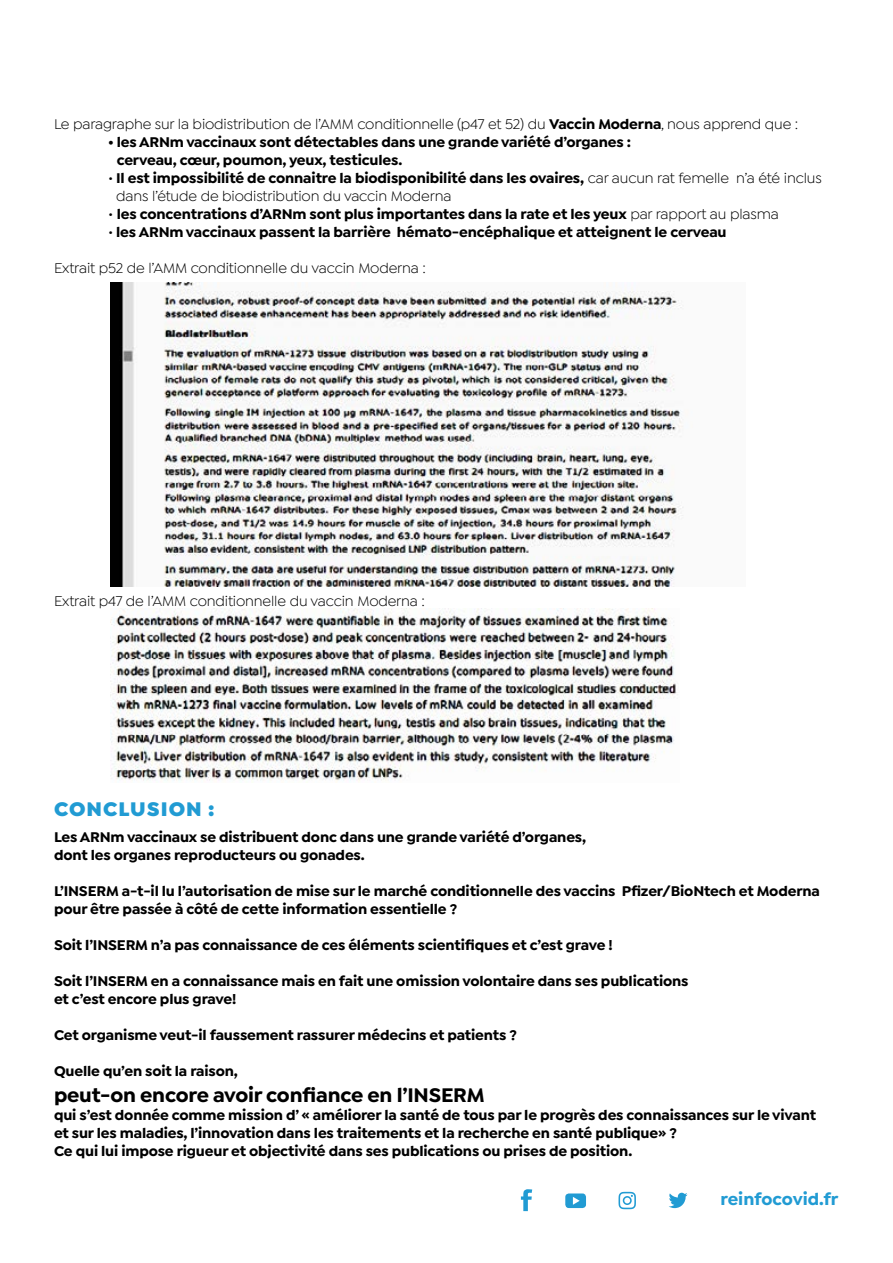
<style>
.page{position:relative;width:893px;height:1263px;background:#fff}
.page>*{position:absolute;margin:0;border:0;box-sizing:border-box;transform-origin:0 0}
.t1{font:700 21px "Isidora Sans";letter-spacing:-.01em;color:#000}
.t2{font:900 21px "Isidora Sans";letter-spacing:.05em;color:#219bd3}
.t3{font:700 18px "Isidora Sans";color:#219bd3}
.t4{font:700 15px/18px "Isidora Sans";letter-spacing:-.01em;color:#000}
.t5{font:15px/18px "Isidora Sans";letter-spacing:-.01em;color:#000}
.s1{font-weight:700}
.s2{font-weight:400}
</style>
<div class="page">
<svg style="left:521px;top:1189px;width:11px;height:22px"></svg>
<svg style="left:669px;top:1193px;width:18px;height:15px"></svg>
<svg style="left:565px;top:1193px;width:21px;height:15px"></svg>
<svg style="left:618px;top:1192px;width:18px;height:17px"></svg>
<img style="left:111px;top:283px;width:573px;height:303px">
<img style="left:111px;top:608px;width:566px;height:174px">
<p class="t5" style="left:54px;top:115px;width:746px">Le paragraphe sur la biodistribution de l’AMM conditionnelle (p47 et 52) du <span class="s1">Vaccin Moderna</span>, nous apprend que :</p>
<p class="t4" style="left:117px;top:133px;width:516px;text-indent:-9px">• les ARNm vaccinaux sont détectables dans une grande variété d’organes : cerveau, cœur, poumon, yeux, testicules.</p>
<p class="t5" style="left:116px;top:169px;width:707px;text-indent:-8px">• <span class="s1">Il est impossibilité de connaitre la biodisponibilité dans les ovaires,</span> car aucun rat femelle n’a été inclus dans l’étude de biodistribution du vaccin Moderna</p>
<p class="t4" style="left:108px;top:205px;width:672px"><span class="s2">•</span> les concentrations d’ARNm sont plus importantes dans la rate et les yeux <span class="s2">par rapport au plasma</span></p>
<p class="t4" style="left:108px;top:223px;width:620px"><span class="s2">•</span> les ARNm vaccinaux passent la barrière hémato-encéphalique et atteignent le cerveau</p>
<p class="t5" style="left:54px;top:259px;width:373px">Extrait p52 de l’AMM conditionnelle du vaccin Moderna :</p>
<p class="t5" style="left:54px;top:591px;width:372px">Extrait p47 de l’AMM conditionnelle du vaccin Moderna :</p>
<h1 class="t2" style="left:54px;top:795px;width:162px">CONCLUSION :</h1>
<p class="t4" style="left:54px;top:828px;width:534px">Les ARNm vaccinaux se distribuent donc dans une grande variété d’organes, dont les organes reproducteurs ou gonades.</p>
<p class="t4" style="left:54px;top:882px;width:767px">L’INSERM a-t-il lu l’autorisation de mise sur le marché conditionnelle des vaccins Pfizer/BioNtech et Moderna pour être passée à côté de cette information essentielle ?</p>
<p class="t4" style="left:54px;top:936px;width:560px">Soit l’INSERM n’a pas connaissance de ces éléments scientifiques et c’est grave !</p>
<p class="t4" style="left:54px;top:972px;width:636px">Soit l’INSERM en a connaissance mais en fait une omission volontaire dans ses publications et c’est encore plus grave!</p>
<p class="t4" style="left:54px;top:1026px;width:465px">Cet organisme veut-il faussement rassurer médecins et patients ?</p>
<p class="t4" style="left:54px;top:1062px;width:185px">Quelle qu’en soit la raison,</p>
<h1 class="t1" style="left:54px;top:1082px;width:432px">peut-on encore avoir confiance en l’INSERM</h1>
<p class="t4" style="left:54px;top:1106px;width:764px">qui s’est donnée comme mission d’ « améliorer la santé de tous par le progrès des connaissances sur le vivant et sur les maladies, l’innovation dans les traitements et la recherche en santé publique» ?<br>Ce qui lui impose rigueur et objectivité dans ses publications ou prises de position.</p>
<p class="t3" style="left:720px;top:1188px;width:120px">reinfocovid.fr</p>
</div>
